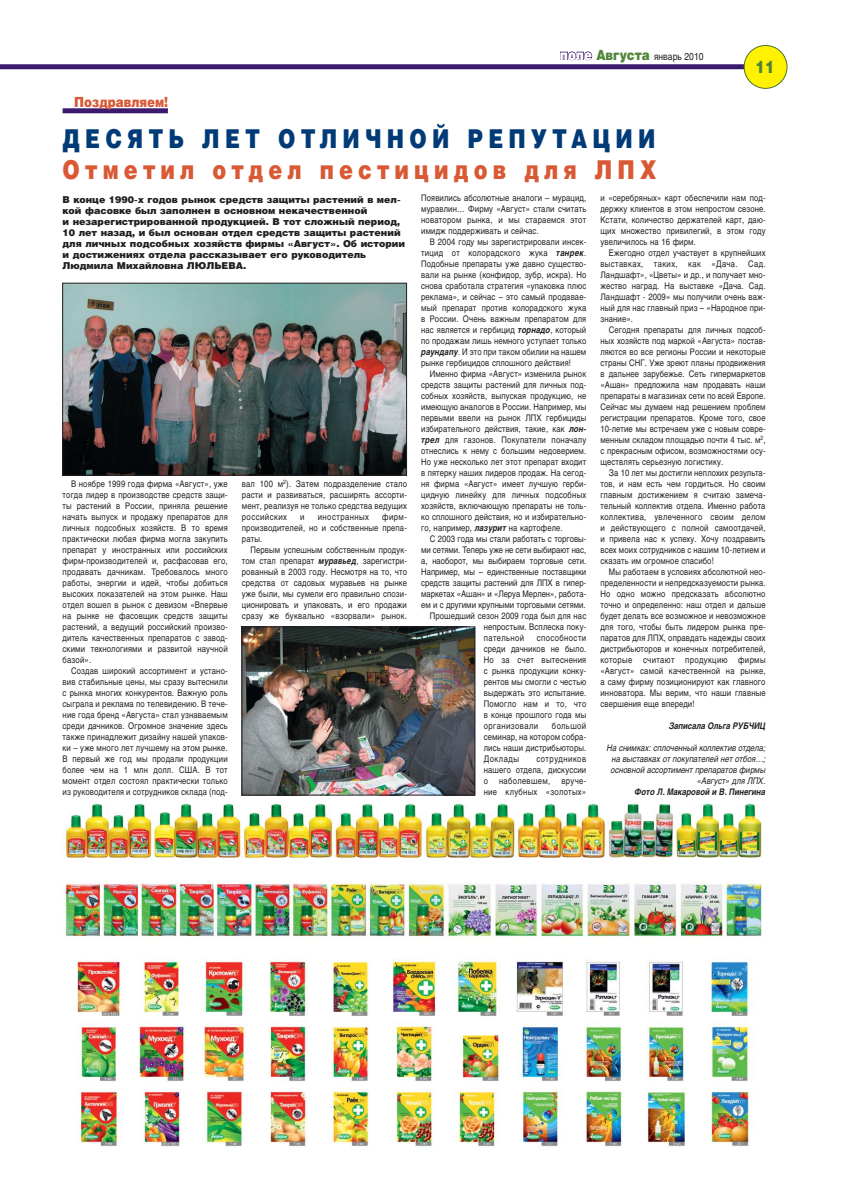
<style>
.page{position:relative;width:842px;height:1191px;background:#fff}
.page>*{position:absolute;margin:0;border:0;box-sizing:border-box;transform-origin:0 0}
.t1{font:900 26px "Helios";letter-spacing:.25em;color:#d95935;scale:.8 1}
.t2{font:900 26px "Helios";letter-spacing:.25em;color:#003b77;scale:.8 1}
.t3{font:900 17px "Helios";color:#4f8636;scale:.85 1}
.t4{font:900 14px "Helios";color:#d95935;scale:.85 1}
.t5{font:10px "Helios";color:#231f20;scale:.85 1}
.t6{font:900 9.5px/11px "Helios";color:#231f20}
.t7{font:9px/11px "Helios";letter-spacing:.015em;color:#231f20;text-align:justify;scale:.85 1}
.t8{font:italic 9px/11px "Helios";color:#231f20;text-align:right;scale:.85 1}
.t9{font:italic 700 9px "Helios";color:#231f20;scale:.85 1}
.t10{font:9px "Helios";letter-spacing:.055em;color:#231f20;scale:.85 1}
.t11{font:9px "Helios";letter-spacing:.05em;color:#231f20;scale:.85 1}
.s1{font-weight:900;font-size:14px;color:#3c1a6f}
.s2{font-weight:900;font-size:14px;color:#fff}
.s3{font-weight:900;font-size:14px;color:#4f8636}
.s4{font-weight:700;font-style:italic}
</style>
<div class="page">
<div style="left:0;top:64px;width:765px;height:5px;background:#3c1a6f"></div>
<div style="left:744px;top:45px;width:43px;height:43px;background:#fff200;border-radius:50%"></div>
<div style="left:744px;top:45px;width:44px;height:44px;border:1px solid #49742a;border-radius:50%"></div>
<div style="left:63px;top:108px;width:105px;height:5px;background:#3c1a6f"></div>
<img style="left:64px;top:285px;width:341px;height:188px">
<div style="left:62px;top:283px;width:345px;height:192px;border:1px solid #231f20"></div>
<img style="left:244px;top:629px;width:229px;height:164px">
<div style="left:242px;top:627px;width:233px;height:168px;border:1px solid #231f20"></div>
<img style="left:62px;top:802px;width:700px;height:345px">
<h3 class="t4" style="left:74px;top:97px;width:112px">Поздравляем!</h3>
<p class="t5" style="left:560px;top:52px;width:171px"><span class="s1">п</span><span class="s2">оле</span> <span class="s3">Августа</span> январь 2010</p>
<h1 class="t2" style="left:63px;top:129px;width:743px">ДЕСЯТЬ ЛЕТ ОТЛИЧНОЙ РЕПУТАЦИИ</h1>
<h1 class="t1" style="left:63px;top:160px;width:744px">Отметил отдел пестицидов для ЛПХ</h1>
<h2 class="t3" style="left:756px;top:61px;width:24px">11</h2>
<p class="t6" style="left:63px;top:194px;width:344px">В конце 1990-х годов рынок средств защиты растений в мел&shy;кой фасовке был заполнен в основном некачественной<br>и незарегистрированной продукцией. В тот сложный период, 10 лет назад, и был основан отдел средств защиты растений для личных подсобных хозяйств фирмы «Август». Об истории и достижениях отдела рассказывает его руководитель Людмила Михайловна ЛЮЛЬЕВА.</p>
<p class="t7" style="left:63px;top:479px;width:196px;text-indent:9px">В ноябре 1999 года фирма «Август», уже тогда лидер в производстве средств защи&shy;ты растений в России, приняла решение начать выпуск и продажу препаратов для личных подсобных хозяйств. В то время практически любая фирма могла закупить препарат у иностранных или российских фирм-производителей и, расфасовав его, продавать дачникам. Требовалось много работы, энергии и идей, чтобы добиться высоких показателей на этом рынке. Наш отдел вошел в рынок с девизом «Впервые на рынке не фасовщик средств защиты растений, а ведущий российский произво&shy;дитель качественных препаратов с завод&shy;скими технологиями и развитой научной базой».</p>
<p class="t7" style="left:63px;top:666px;width:196px;text-indent:9px">Создав широкий ассортимент и устано&shy;вив стабильные цены, мы сразу вытеснили с рынка многих конкурентов. Важную роль сыграла и реклама по телевидению. В тече&shy;ние года бренд «Августа» стал узнаваемым среди дачников. Огромное значение здесь также принадлежит дизайну нашей упаков&shy;ки – уже много лет лучшему на этом рынке.<br>В первый же год мы продали продукции более чем на 1 млн долл. США. В тот момент отдел состоял практически только из руководителя и сотрудников склада (под-</p>
<p class="t7" style="left:242px;top:479px;width:196px">вал 100 м<sup>2</sup>). Затем подразделение стало расти и развиваться, расширять ассорти&shy;мент, реализуя не только средства ведущих российских</p>
<p class="t7" style="left:242px;top:512px;width:196px;text-indent:140px">фирм&shy;производителей, но и собственные препа&shy;раты.</p>
<p class="t7" style="left:242px;top:545px;width:196px;text-indent:9px">Первым успешным собственным продук&shy;том стал препарат <span class="s4">муравьед</span>, зарегистри&shy;рованный в 2003 году. Несмотря на то, что средства от садовых муравьев на рынке уже были, мы сумели его правильно спози&shy;ционировать и упаковать, и его продажи сразу же буквально «взорвали» рынок.</p>
<p class="t7" style="left:300px;top:512px;width:7px">и</p>
<p class="t10" style="left:318px;top:514px;width:62px">иностранных</p>
<p class="t7" style="left:421px;top:193px;width:196px">Появились абсолютные аналоги – мурацид, муравлин… Фирму «Август» стали считать новатором рынка, и мы стараемся этот имидж поддерживать и сейчас.</p>
<p class="t7" style="left:421px;top:237px;width:196px;text-indent:9px">В 2004 году мы зарегистрировали инсек&shy;тицид от колорадского жука <span class="s4">танрек</span>.<br>Подобные препараты уже давно существо&shy;вали на рынке (конфидор, зубр, искра). Но снова сработала стратегия «упаковка плюс реклама», и сейчас – это самый продавае&shy;мый препарат против колорадского жука в России. Очень важным препаратом для нас является и гербицид <span class="s4">торнадо</span>, который по продажам лишь немного уступает только <span class="s4">раундапу</span>. И это при таком обилии на нашем рынке гербицидов сплошного действия!</p>
<p class="t7" style="left:421px;top:369px;width:196px;text-indent:9px">Именно фирма «Август» изменила рынок средств защиты растений для личных под&shy;собных хозяйств, выпуская продукцию, не имеющую аналогов в России. Например, мы первыми ввели на рынок ЛПХ гербициды избирательного действия, такие, как <span class="s4">лон&shy;трел</span> для газонов. Покупатели поначалу отнеслись к нему с большим недоверием.<br>Но уже несколько лет этот препарат входит в пятерку наших лидеров продаж. На сегод&shy;ня фирма «Август» имеет лучшую герби&shy;цидную линейку для личных подсобных хозяйств, включающую препараты не толь&shy;ко сплошного действия, но и избирательно&shy;го, например, <span class="s4">лазурит</span> на картофеле.</p>
<p class="t7" style="left:430px;top:534px;width:186px">С 2003 года мы стали работать с торговы-</p>
<p class="t7" style="left:421px;top:545px;width:196px">ми сетями. Теперь уже не сети выбирают нас,</p>
<p class="t7" style="left:421px;top:556px;width:196px">а, наоборот, мы выбираем торговые сети.</p>
<p class="t7" style="left:421px;top:567px;width:196px">Например, мы – единственные поставщики</p>
<p class="t7" style="left:421px;top:578px;width:196px">средств защиты растений для ЛПХ в гипер-</p>
<p class="t7" style="left:421px;top:589px;width:196px">маркетах «Ашан» и «Леруа Мерлен», работа-</p>
<p class="t7" style="left:421px;top:600px;width:195px">ем и с другими крупными торговыми сетями.</p>
<p class="t7" style="left:430px;top:611px;width:186px">Прошедший сезон 2009 года был для нас</p>
<p class="t7" style="left:484px;top:622px;width:122px">непростым. Всплеска поку-</p>
<p class="t11" style="left:484px;top:635px;width:49px">пательной</p>
<p class="t7" style="left:484px;top:633px;width:122px;text-indent:53px">способности среди дачников не было.<br>Но за счет вытеснения с рынка продукции конку&shy;рентов мы смогли с честью выдержать это испытание.<br>Помогло нам и то, что в конце прошлого года мы организовали</p>
<p class="t7" style="left:484px;top:721px;width:122px;text-indent:68px">большой семинар, на котором собра&shy;лись наши дистрибьюторы.<br>Доклады</p>
<p class="t7" style="left:484px;top:754px;width:122px;text-indent:53px">сотрудников нашего отдела, дискуссии о наболевшем, вруче&shy;ние клубных «золотых»</p>
<p class="t7" style="left:600px;top:193px;width:196px">и «серебряных» карт обеспечили нам под&shy;держку клиентов в этом непростом сезоне.<br>Кстати, количество держателей карт, даю&shy;щих множество привилегий, в этом году увеличилось на 16 фирм.</p>
<p class="t7" style="left:600px;top:248px;width:196px;text-indent:9px">Ежегодно отдел участвует в крупнейших выставках, таких, как «Дача. Сад.<br>Ландшафт», «Цветы» и др., и получает мно&shy;жество наград. На выставке «Дача. Сад.<br>Ландшафт - 2009» мы получили очень важ&shy;ный для нас главный приз – «Народное при&shy;знание».</p>
<p class="t7" style="left:600px;top:325px;width:196px;text-indent:9px">Сегодня препараты для личных подсоб&shy;ных хозяйств под маркой «Августа» постав&shy;ляются во все регионы России и некоторые страны СНГ. Уже зреют планы продвижения в дальнее зарубежье. Сеть гипермаркетов «Ашан» предложила нам продавать наши препараты в магазинах сети по всей Европе.<br>Сейчас мы думаем над решением проблем регистрации препаратов. Кроме того, свое 10-летие мы встречаем уже с новым совре&shy;менным складом площадью почти 4 тыс. м<sup>2</sup>, с прекрасным офисом, возможностями осу&shy;ществлять серьезную логистику.</p>
<p class="t7" style="left:600px;top:468px;width:196px;text-indent:9px">За 10 лет мы достигли неплохих результа&shy;тов, и нам есть чем гордиться. Но своим главным достижением я считаю замеча&shy;тельный коллектив отдела. Именно работа коллектива, увлеченного своим делом и действующего с полной самоотдачей, и привела нас к успеху. Хочу поздравить всех моих сотрудников с нашим 10-летием и сказать им огромное спасибо!</p>
<p class="t7" style="left:600px;top:567px;width:196px;text-indent:9px">Мы работаем в условиях абсолютной нео&shy;пределенности и непредсказуемости рынка.<br>Но одно можно предсказать абсолютно точно и определенно: наш отдел и дальше будет делать все возможное и невозможное для того, чтобы быть лидером рынка пре&shy;паратов для ЛПХ, оправдать надежды своих дистрибьюторов и конечных потребителей, которые считают продукцию фирмы «Август» самой качественной на рынке, а саму фирму позиционируют как главного инноватора. Мы верим, что наши главные свершения еще впереди!</p>
<p class="t9" style="left:669px;top:723px;width:115px">Записала Ольга РУБЧИЦ</p>
<p class="t8" style="left:607px;top:743px;width:188px">На снимках: сплоченный коллектив отдела; на выставках от покупателей нет отбоя…; основной ассортимент препаратов фирмы «Август» для ЛПХ.</p>
<p class="t9" style="left:635px;top:789px;width:156px">Фото Л. Макаровой и В. Пинегина</p>
</div>
